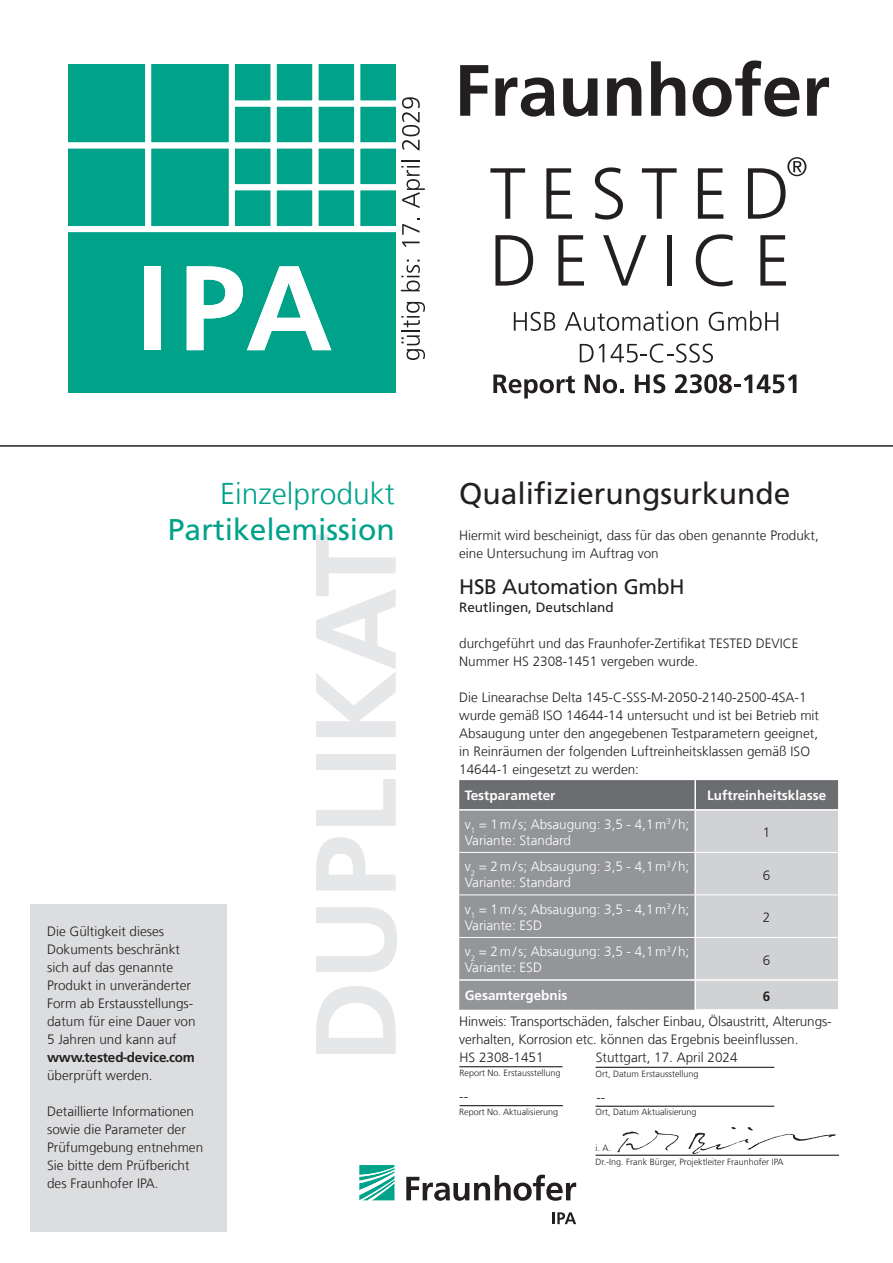
<style>
.page{position:relative;width:893px;height:1263px;background:#fff}
.page>*{position:absolute;margin:0;border:0;box-sizing:border-box;transform-origin:0 0}
.t1{font:700 114px "Frutiger LT Com";color:#e6e7e9}
.t2{font:30px "Frutiger LT Com";color:#231f20}
.t3{font:30px "Frutiger LT Com";color:#00a38a}
.t4{font:300 30px "Frutiger LT Com";color:#00a38a}
.t5{font:21px "Frutiger LT Com";letter-spacing:-.015em;color:#231f20}
.t6{font:300 13.5px/18px "Frutiger LT Com";color:#231f20}
.t7{font:300 13.5px/16.2px "Frutiger LT Com";color:#fff}
.t8{font:700 13.5px "Frutiger LT Com";color:#fff}
.t9{font:700 13.5px "Frutiger LT Com";letter-spacing:-.01em;color:#231f20}
.t10{font:13.5px "Frutiger LT Com";color:#231f20}
.t11{font:300 9px "Frutiger LT Com";color:#231f20}
</style>
<div class="page">
<svg style="left:617px;top:1130px;width:62px;height:23px"></svg>
<svg style="left:688px;top:1127px;width:148px;height:27px"></svg>
<hr style="left:0;top:445px;width:893px;height:2px;background:#231f20">
<svg style="left:359px;top:1165px;width:35px;height:35px"></svg>
<svg style="left:406px;top:1174px;width:170px;height:27px"></svg>
<svg style="left:552px;top:1212px;width:24px;height:12px"></svg>
<hr style="left:595px;top:1155px;width:244px;height:1px;background:#231f20">
<hr style="left:595px;top:1067px;width:179px;height:1px;background:#231f20">
<hr style="left:595px;top:1106px;width:179px;height:1px;background:#231f20">
<hr style="left:459px;top:1066px;width:104px;height:1px;background:#231f20">
<hr style="left:460px;top:1105px;width:103px;height:1px;background:#231f20">
<div style="left:30px;top:905px;width:196px;height:327px;background:#dcdddf"></div>
<div style="left:68px;top:65px;width:327px;height:328px;background:#00a38a"></div>
<div style="left:229px;top:51px;width:6px;height:178px;background:#fff"></div>
<div style="left:232px;top:184px;width:172px;height:6px;background:#fff"></div>
<div style="left:232px;top:101px;width:172px;height:6px;background:#fff"></div>
<div style="left:354px;top:51px;width:6px;height:178px;background:#fff"></div>
<div style="left:271px;top:51px;width:6px;height:178px;background:#fff"></div>
<div style="left:312px;top:51px;width:6px;height:178px;background:#fff"></div>
<div style="left:145px;top:51px;width:6px;height:178px;background:#fff"></div>
<div style="left:60px;top:142px;width:344px;height:6px;background:#fff"></div>
<div style="left:60px;top:226px;width:344px;height:6px;background:#fff"></div>
<div style="left:144px;top:266px;width:17px;height:84px;background:#fff"></div>
<svg style="left:187px;top:266px;width:144px;height:84px"></svg>
<svg style="left:460px;top:65px;width:28px;height:51px"></svg>
<svg style="left:495px;top:78px;width:59px;height:39px"></svg>
<svg style="left:563px;top:78px;width:34px;height:39px"></svg>
<svg style="left:607px;top:78px;width:34px;height:38px"></svg>
<svg style="left:651px;top:61px;width:34px;height:55px"></svg>
<svg style="left:693px;top:60px;width:106px;height:57px"></svg>
<svg style="left:807px;top:78px;width:22px;height:38px"></svg>
<svg style="left:490px;top:168px;width:35px;height:51px"></svg>
<svg style="left:546px;top:168px;width:26px;height:51px"></svg>
<svg style="left:595px;top:167px;width:28px;height:53px"></svg>
<svg style="left:642px;top:168px;width:35px;height:51px"></svg>
<svg style="left:698px;top:168px;width:25px;height:51px"></svg>
<svg style="left:495px;top:235px;width:38px;height:51px"></svg>
<svg style="left:558px;top:235px;width:26px;height:51px"></svg>
<svg style="left:603px;top:235px;width:43px;height:51px"></svg>
<div style="left:667px;top:235px;width:5px;height:51px;background:#231f20"></div>
<svg style="left:696px;top:234px;width:37px;height:52px"></svg>
<svg style="left:760px;top:235px;width:26px;height:51px"></svg>
<svg style="left:748px;top:157px;width:58px;height:62px"></svg>
<svg style="left:514px;top:312px;width:41px;height:19px"></svg>
<svg style="left:565px;top:311px;width:133px;height:20px"></svg>
<svg style="left:709px;top:311px;width:69px;height:20px"></svg>
<svg style="left:580px;top:344px;width:24px;height:18px"></svg>
<svg style="left:611px;top:344px;width:102px;height:19px"></svg>
<svg style="left:493px;top:375px;width:82px;height:24px"></svg>
<svg style="left:585px;top:375px;width:39px;height:18px"></svg>
<svg style="left:635px;top:374px;width:30px;height:19px"></svg>
<svg style="left:675px;top:374px;width:121px;height:19px"></svg>
<svg style="left:401px;top:302px;width:24px;height:58px"></svg>
<svg style="left:401px;top:260px;width:19px;height:31px"></svg>
<svg style="left:402px;top:242px;width:18px;height:5px"></svg>
<svg style="left:402px;top:218px;width:18px;height:17px"></svg>
<svg style="left:401px;top:160px;width:24px;height:48px"></svg>
<svg style="left:402px;top:97px;width:18px;height:53px"></svg>
<svg style="left:459px;top:780px;width:380px;height:230px;background:#a4a6a8"></svg>
<hr style="left:694px;top:1009px;width:145px;height:1px;background:#fff">
<hr style="left:459px;top:894px;width:236px;height:1px;background:#fff">
<hr style="left:695px;top:894px;width:144px;height:1px;background:#fff">
<hr style="left:838px;top:895px;width:1px;height:42px;background:#fff">
<hr style="left:459px;top:937px;width:236px;height:1px;background:#fff">
<hr style="left:695px;top:937px;width:144px;height:1px;background:#fff">
<hr style="left:694px;top:895px;width:2px;height:42px;background:#fff">
<h2 class="t4" style="left:220px;top:476px;width:176px">Einzelprodukt</h2>
<h2 class="t3" style="left:168px;top:512px;width:228px">Partikelemission</h2>
<h1 class="t1" style="left:289px;top:1063px;width:531px;rotate:-90deg">DUPLIKAT</h1>
<p class="t6" style="left:47px;top:922px;width:150px">Die Gültigkeit dieses<br>Dokuments beschränkt sich auf das genannte<br>Produkt in unveränderter<br>Form ab Erstausstellungs&shy;datum für eine Dauer von<br>5 Jahren und kann auf</p>
<p class="t9" style="left:47px;top:1049px;width:149px">www.tested-device.com</p>
<p class="t6" style="left:47px;top:1066px;width:107px">überprüft werden.</p>
<p class="t6" style="left:47px;top:1102px;width:158px">Detaillierte Informationen sowie die Parameter der<br>Prüfumgebung entnehmen<br>Sie bitte dem Prüfbericht des Fraunhofer IPA.</p>
<h2 class="t2" style="left:459px;top:476px;width:333px">Qualifizierungsurkunde</h2>
<p class="t6" style="left:459px;top:526px;width:361px">Hiermit wird bescheinigt, dass für das oben genannte Produkt, eine Untersuchung im Auftrag von</p>
<h3 class="t5" style="left:459px;top:574px;width:227px">HSB Automation GmbH</h3>
<p class="t10" style="left:459px;top:599px;width:156px">Reutlingen, Deutschland</p>
<p class="t6" style="left:459px;top:634px;width:341px">durchgeführt und das Fraunhofer-Zertifikat TESTED DEVICE<br>Nummer HS 2308-1451 vergeben wurde.</p>
<p class="t6" style="left:459px;top:688px;width:361px">Die Linearachse Delta 145-C-SSS-M-2050-2140-2500-4SA-1 wurde gemäß ISO 14644-14 untersucht und ist bei Betrieb mit Absaugung unter den angegebenen Testparametern geeignet, in Reinräumen der folgenden Luftreinheitsklassen gemäß ISO 14644-1 eingesetzt zu werden:</p>
<p class="t8" style="left:465px;top:787px;width:92px">Testparameter</p>
<p class="t8" style="left:707px;top:787px;width:121px">Luftreinheitsklasse</p>
<p class="t7" style="left:465px;top:816px;width:226px">v<sub>1</sub> = 1m/s; Absaugung: 3,5 - 4,1m<sup>3</sup> /h;<br>Variante: Standard</p>
<p class="t6" style="left:763px;top:823px;width:9px">1</p>
<p class="t7" style="left:465px;top:858px;width:226px">v<sub>2</sub> = 2m/s; Absaugung: 3,5 - 4,1m<sup>3</sup> /h;<br>Variante: Standard</p>
<p class="t6" style="left:763px;top:866px;width:9px">6</p>
<p class="t7" style="left:465px;top:901px;width:226px">v<sub>1</sub> = 1m/s; Absaugung: 3,5 - 4,1m<sup>3</sup> /h;<br>Variante: ESD</p>
<p class="t6" style="left:763px;top:908px;width:9px">2</p>
<p class="t7" style="left:465px;top:943px;width:226px">v<sub>2</sub> = 2m/s; Absaugung: 3,5 - 4,1m<sup>3</sup> /h;<br>Variante: ESD</p>
<p class="t6" style="left:763px;top:951px;width:9px">6</p>
<p class="t8" style="left:465px;top:988px;width:104px">Gesamtergebnis</p>
<p class="t9" style="left:763px;top:988px;width:9px">6</p>
<p class="t6" style="left:459px;top:1012px;width:374px">Hinweis: Transportschäden, falscher Einbau, Ölsaustritt, Alterungs&shy;verhalten, Korrosion etc. können das Ergebnis beeinflussen.</p>
<p class="t6" style="left:460px;top:1048px;width:86px">HS 2308-1451</p>
<p class="t6" style="left:596px;top:1048px;width:143px">Stuttgart, 17. April 2024</p>
<p class="t11" style="left:460px;top:1068px;width:103px">Report No. Erstausstellung</p>
<p class="t11" style="left:595px;top:1069px;width:105px">Ort, Datum Erstausstellung</p>
<p class="t11" style="left:459px;top:1107px;width:101px">Report No. Aktualisierung</p>
<p class="t6" style="left:459px;top:1087px;width:10px">--</p>
<p class="t6" style="left:596px;top:1088px;width:10px">--</p>
<p class="t11" style="left:595px;top:1107px;width:103px">Ort, Datum Aktualisierung</p>
<p class="t11" style="left:595px;top:1142px;width:17px">i. A.</p>
<p class="t11" style="left:595px;top:1157px;width:190px">Dr.-Ing. Frank Bürger, Projektleiter Fraunhofer IPA</p>
</div>
